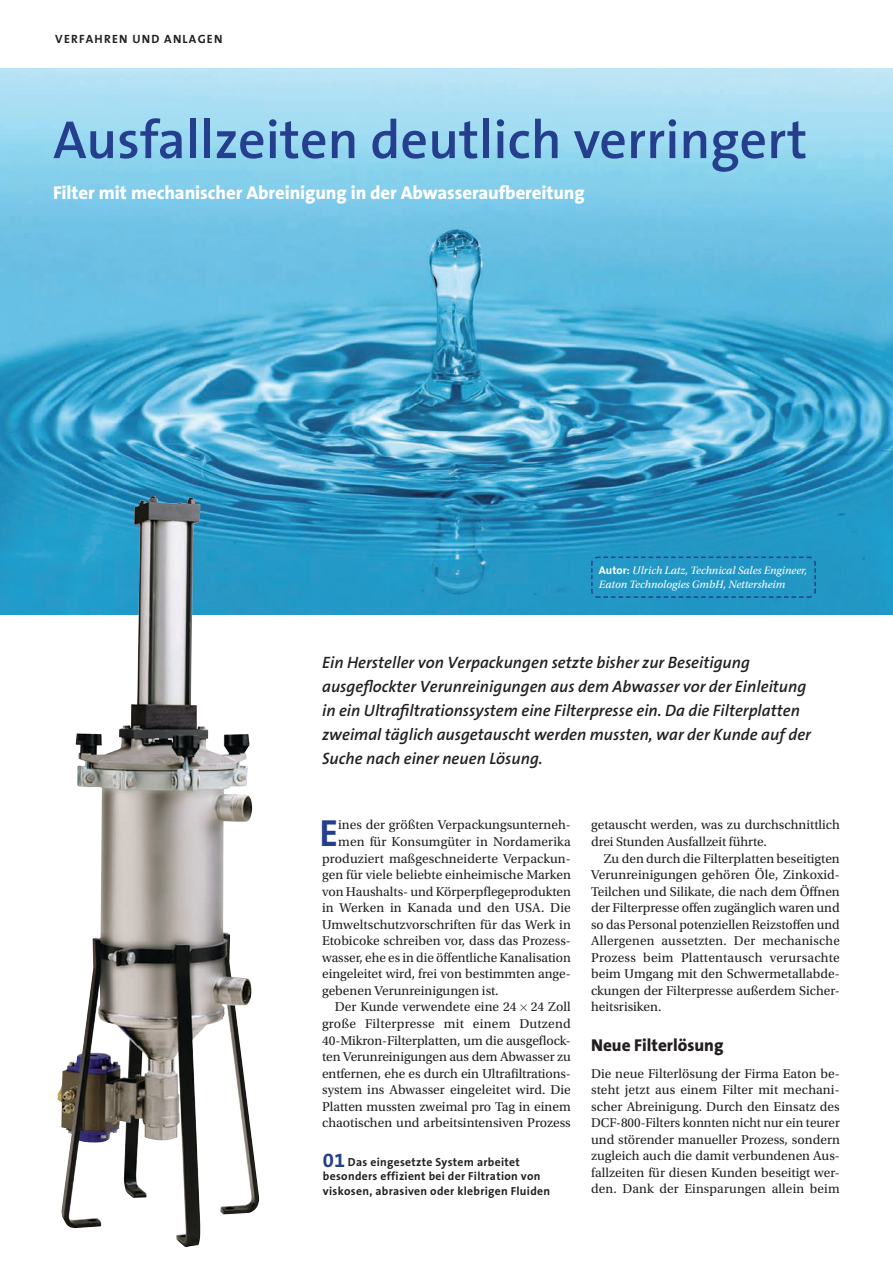
<style>
.page{position:relative;width:893px;height:1263px;background:#fff}
.page>*{position:absolute;margin:0;border:0;box-sizing:border-box;transform-origin:0 0}
.Headline_1_zeilig{font:600 54px "The Sans B6";color:#253f8e}
.Grundschrift_9_pt{font:700 37.95px "The Sans B7";color:#253f8e}
.Subhead{font:800 18.75px "The Sans B8";letter-spacing:-.005em;color:#fff}
.Zwischentitel_1_zeil{font:800 17.25px "The Sans B8";color:#231f20}
.Vorspann{font:italic 600 16.5px/24px "The Sans B6";color:#231f20}
.Grundschrift_9_pt_Ei{font:13.5px/16.5px "Utopia Std";color:#231f20;text-align:justify}
.Grundschrift_9_pt-2{font:13.5px/16.5px "Utopia Std";color:#231f20;text-align:justify}
.Rubrizierungsebene{font:700 12px "The Sans B7";letter-spacing:.1em;color:#231f20}
.Bildunterschrift{font:700 11.7px/14.2px "The Sans B7";letter-spacing:.025em;color:#231f20}
.Autoren_Hinweis{font:italic 11.25px/13.5px "Utopia Std";color:#fff}
.s1{font-family:"The Sans B7";font-weight:700;font-style:normal}
.s2{font-size:20.25px;color:#253f8e}
</style>
<div class="page">
<img style="left:0;top:68px;width:893px;height:546px">
<svg style="left:590px;top:556px;width:227px;height:43px;background:#2292c1"></svg>
<img style="left:57px;top:498px;width:204px;height:749px">
<p class="Rubrizierungsebene" style="left:55px;top:32px;width:169px">VERFAHREN UND ANLAGEN</p>
<p class="Headline_1_zeilig" style="left:53px;top:111px;width:756px">Ausfallzeiten deutlich verringert</p>
<p class="Subhead" style="left:53px;top:182px;width:533px">Filter mit mechanischer Abreinigung in der Abwasseraufbereitung</p>
<p class="Autoren_Hinweis" style="left:599px;top:564px;width:210px"><span class="s1">Autor:</span> Ulrich Latz, Technical Sales Engineer,<br>Eaton Technologies GmbH, Nettersheim</p>
<p class="Vorspann" style="left:322px;top:651px;width:490px">Ein Hersteller von Verpackungen setzte bisher zur Beseitigung ausgeflockter Verunreinigungen aus dem Abwasser vor der Einleitung in ein Ultrafiltrationssystem eine Filterpresse ein. Da die Filterplatten zweimal täglich ausgetauscht werden mussten, war der Kunde auf der Suche nach einer neuen Lösung.</p>
<p class="Grundschrift_9_pt" style="left:319px;top:813px;width:20px">E</p>
<p class="Grundschrift_9_pt-2" style="left:338px;top:817px;width:234px">ines der größten Verpackungsunterneh-</p>
<p class="Grundschrift_9_pt-2" style="left:338px;top:834px;width:234px">men für Konsumgüter in Nordamerika</p>
<p class="Grundschrift_9_pt-2" style="left:322px;top:850px;width:250px">produziert maßgeschneiderte Verpackun-</p>
<p class="Grundschrift_9_pt-2" style="left:322px;top:867px;width:250px">gen für viele beliebte einheimische Marken</p>
<p class="Grundschrift_9_pt-2" style="left:322px;top:883px;width:250px">von Haushalts- und Körperpflegeprodukten</p>
<p class="Grundschrift_9_pt-2" style="left:322px;top:900px;width:250px">in Werken in Kanada und den USA. Die</p>
<p class="Grundschrift_9_pt-2" style="left:322px;top:916px;width:250px">Umweltschutzvorschriften für das Werk in</p>
<p class="Grundschrift_9_pt-2" style="left:322px;top:933px;width:250px">Etobicoke schreiben vor, dass das Prozess-</p>
<p class="Grundschrift_9_pt-2" style="left:322px;top:949px;width:250px">wasser, ehe es in die öffentliche Kanalisation</p>
<p class="Grundschrift_9_pt-2" style="left:322px;top:966px;width:250px">eingeleitet wird, frei von bestimmten ange-</p>
<p class="Grundschrift_9_pt-2" style="left:322px;top:982px;width:178px">gebenen Verunreinigungen ist.</p>
<p class="Grundschrift_9_pt_Ei" style="left:322px;top:999px;width:250px;text-indent:13px">Der Kunde verwendete eine 24 24 Zoll große Filterpresse mit einem Dutzend 40-Mikron-Filterplatten, um die ausgeflock&shy;ten Verunreinigungen aus dem Abwasser zu entfernen, ehe es durch ein Ultrafiltrations&shy;system ins Abwasser eingeleitet wird. Die Platten mussten zweimal pro Tag in einem chaotischen und arbeitsintensiven Prozess</p>
<p class="Bildunterschrift" style="left:323px;top:1155px;width:229px"><span class="s2">01</span> Das eingesetzte System arbeitet besonders effizient bei der Filtration von viskosen, abrasiven oder klebrigen Fluiden</p>
<p class="Grundschrift_9_pt_Ei" style="left:591px;top:817px;width:250px">getauscht werden, was zu durchschnittlich drei Stunden Ausfallzeit führte.</p>
<p class="Grundschrift_9_pt_Ei" style="left:591px;top:850px;width:250px;text-indent:13px">Zu den durch die Filterplatten beseitigten Verunreinigungen gehören Öle, Zinkoxid-Teilchen und Silikate, die nach dem Öffnen der Filterpresse offen zugänglich waren und so das Personal potenziellen Reizstoffen und Allergenen aussetzten. Der mechanische Prozess beim Plattentausch verursachte beim Umgang mit den Schwermetallabde&shy;ckungen der Filterpresse außerdem Sicher&shy;heitsrisiken.</p>
<p class="Zwischentitel_1_zeil" style="left:591px;top:1036px;width:134px">Neue Filterlösung</p>
<p class="Grundschrift_9_pt-2" style="left:591px;top:1065px;width:250px">Die neue Filterlösung der Firma Eaton be&shy;steht jetzt aus einem Filter mit mechani&shy;scher Abreinigung. Durch den Einsatz des DCF-800-Filters konnten nicht nur ein teurer und störender manueller Prozess, sondern zugleich auch die damit verbundenen Aus&shy;fallzeiten für diesen Kunden beseitigt wer&shy;den. Dank der Einsparungen allein beim</p>
</div>
